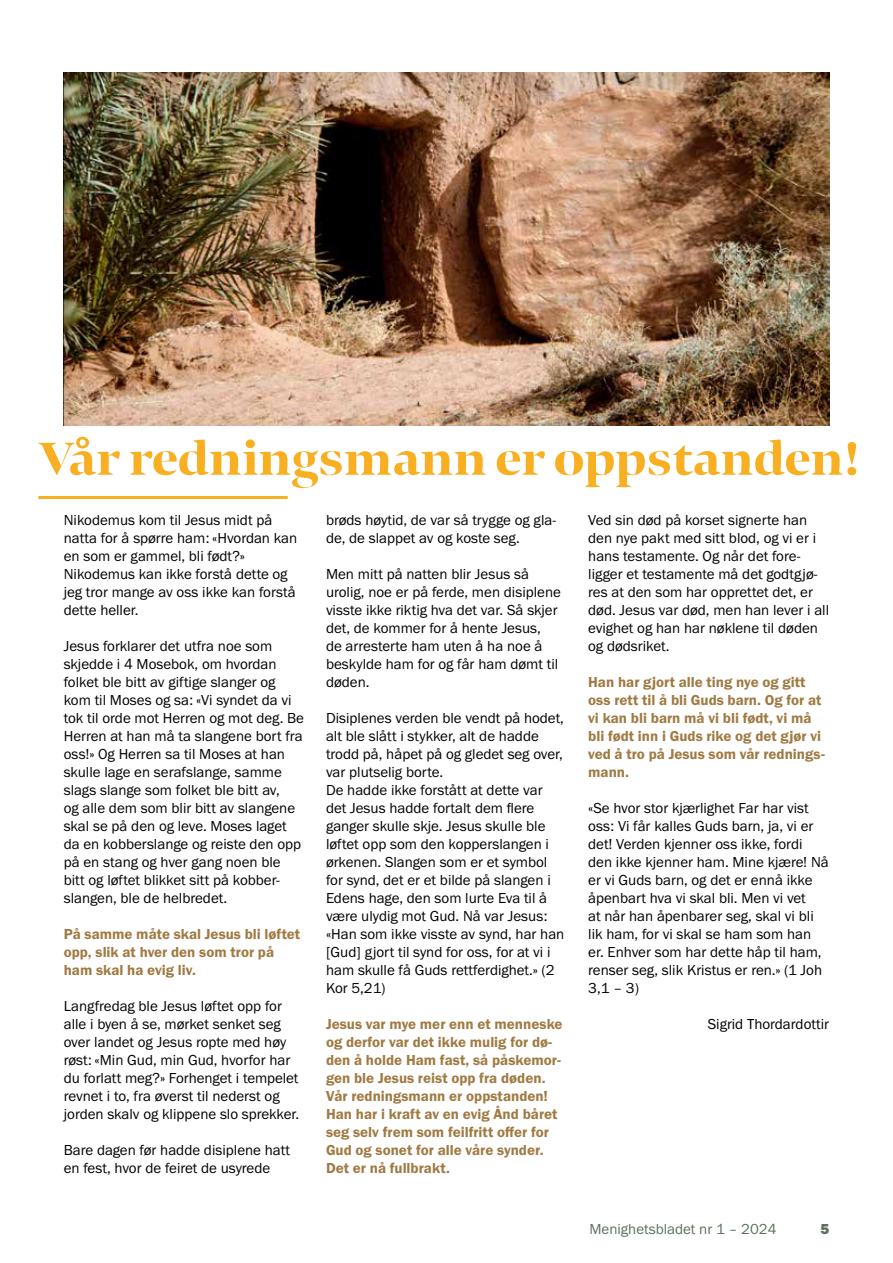
<style>
.page{position:relative;width:893px;height:1263px;background:#fff}
.page>*{position:absolute;margin:0;border:0;box-sizing:border-box;transform-origin:0 0}
.t1{font:800 48px "Bennet Banner";color:#f9af22;scale:1.05 1}
.t2{font:15px/18px "Franklin Gothic URW Boo";color:#000}
.t3{font:15px/18px "Franklin Gothic URW Dem";color:#a07a42}
.t4{font:15px "Franklin Gothic URW Boo";color:#5a715b}
.t5{font:15px "Franklin Gothic URW Hea";color:#5a715b}
</style>
<div class="page">
<img style="left:64px;top:72px;width:765px;height:353px">
<hr style="left:38px;top:496px;width:250px;height:3px;background:#f9af22">
<h1 class="t1" style="left:38px;top:427px;width:784px">Vår redningsmann er oppstanden!</h1>
<p class="t2" style="left:64px;top:511px;width:235px">Nikodemus kom til Jesus midt på natta for å spørre ham: «Hvordan kan en som er gammel, bli født?»<br>Nikodemus kan ikke forstå dette og jeg tror mange av oss ikke kan forstå dette heller.</p>
<p class="t2" style="left:64px;top:637px;width:242px">Jesus forklarer det utfra noe som skjedde i 4 Mosebok, om hvordan folket ble bitt av giftige slanger og kom til Moses og sa: «Vi syndet da vi tok til orde mot Herren og mot deg. Be Herren at han må ta slangene bort fra oss!» Og Herren sa til Moses at han skulle lage en serafslange, samme slags slange som folket ble bitt av,<br>og alle dem som blir bitt av slangene skal se på den og leve. Moses laget da en kobberslange og reiste den opp på en stang og hver gang noen ble bitt og løftet blikket sitt på kobber&shy;slangen, ble de helbredet.</p>
<p class="t3" style="left:64px;top:925px;width:238px">På samme måte skal Jesus bli løftet opp, slik at hver den som tror på ham skal ha evig liv.</p>
<p class="t2" style="left:64px;top:997px;width:237px">Langfredag ble Jesus løftet opp for alle i byen å se, mørket senket seg over landet og Jesus ropte med høy røst: «Min Gud, min Gud, hvorfor har du forlatt meg?» Forhenget i tempelet revnet i to, fra øverst til nederst og jorden skalv og klippene slo sprekker.</p>
<p class="t2" style="left:64px;top:1141px;width:228px">Bare dagen før hadde disiplene hatt en fest, hvor de feiret de usyrede</p>
<p class="t2" style="left:326px;top:511px;width:232px">brøds høytid, de var så trygge og gla&shy;de, de slappet av og koste seg.</p>
<p class="t2" style="left:326px;top:565px;width:236px">Men mitt på natten blir Jesus så urolig, noe er på ferde, men disiplene visste ikke riktig hva det var. Så skjer det, de kommer for å hente Jesus,<br>de arresterte ham uten å ha noe å beskylde ham for og får ham dømt til døden.</p>
<p class="t2" style="left:326px;top:709px;width:240px">Disiplenes verden ble vendt på hodet, alt ble slått i stykker, alt de hadde trodd på, håpet på og gledet seg over, var plutselig borte.<br>De hadde ikke forstått at dette var det Jesus hadde fortalt dem flere ganger skulle skje. Jesus skulle ble løftet opp som den kopperslangen i ørkenen. Slangen som er et symbol for synd, det er et bilde på slangen i<br>Edens hage, den som lurte Eva til å være ulydig mot Gud. Nå var Jesus: «Han som ikke visste av synd, har han [Gud] gjort til synd for oss, for at vi i ham skulle få Guds rettferdighet.» (2<br>Kor 5,21)</p>
<p class="t3" style="left:326px;top:1015px;width:238px">Jesus var mye mer enn et menneske og derfor var det ikke mulig for dø&shy;den å holde Ham fast, så påskemor&shy;gen ble Jesus reist opp fra døden.<br>Vår redningsmann er oppstanden!<br>Han har i kraft av en evig Ånd båret seg selv frem som feilfritt offer for<br>Gud og sonet for alle våre synder.<br>Det er nå fullbrakt.</p>
<p class="t2" style="left:588px;top:511px;width:242px">Ved sin død på korset signerte han den nye pakt med sitt blod, og vi er i hans testamente. Og når det fore&shy;ligger et testamente må det godtgjø&shy;res at den som har opprettet det, er død. Jesus var død, men han lever i all evighet og han har nøklene til døden og dødsriket.</p>
<p class="t3" style="left:588px;top:673px;width:238px">Han har gjort alle ting nye og gitt oss rett til å bli Guds barn. Og for at vi kan bli barn må vi bli født, vi må bli født inn i Guds rike og det gjør vi ved å tro på Jesus som vår rednings&shy;mann.</p>
<p class="t2" style="left:588px;top:799px;width:242px">«Se hvor stor kjærlighet Far har vist oss: Vi får kalles Guds barn, ja, vi er det! Verden kjenner oss ikke, fordi den ikke kjenner ham. Mine kjære! Nå er vi Guds barn, og det er ennå ikke åpenbart hva vi skal bli. Men vi vet<br>at når han åpenbarer seg, skal vi bli lik ham, for vi skal se ham som han er. Enhver som har dette håp til ham, renser seg, slik Kristus er ren.» (1 Joh<br>3,1 – 3)</p>
<p class="t2" style="left:708px;top:1015px;width:123px">Sigrid Thordardottir</p>
<p class="t4" style="left:589px;top:1220px;width:189px">Menighetsbladet nr 1 – 2024</p>
<p class="t5" style="left:820px;top:1219px;width:10px">5</p>
</div>
